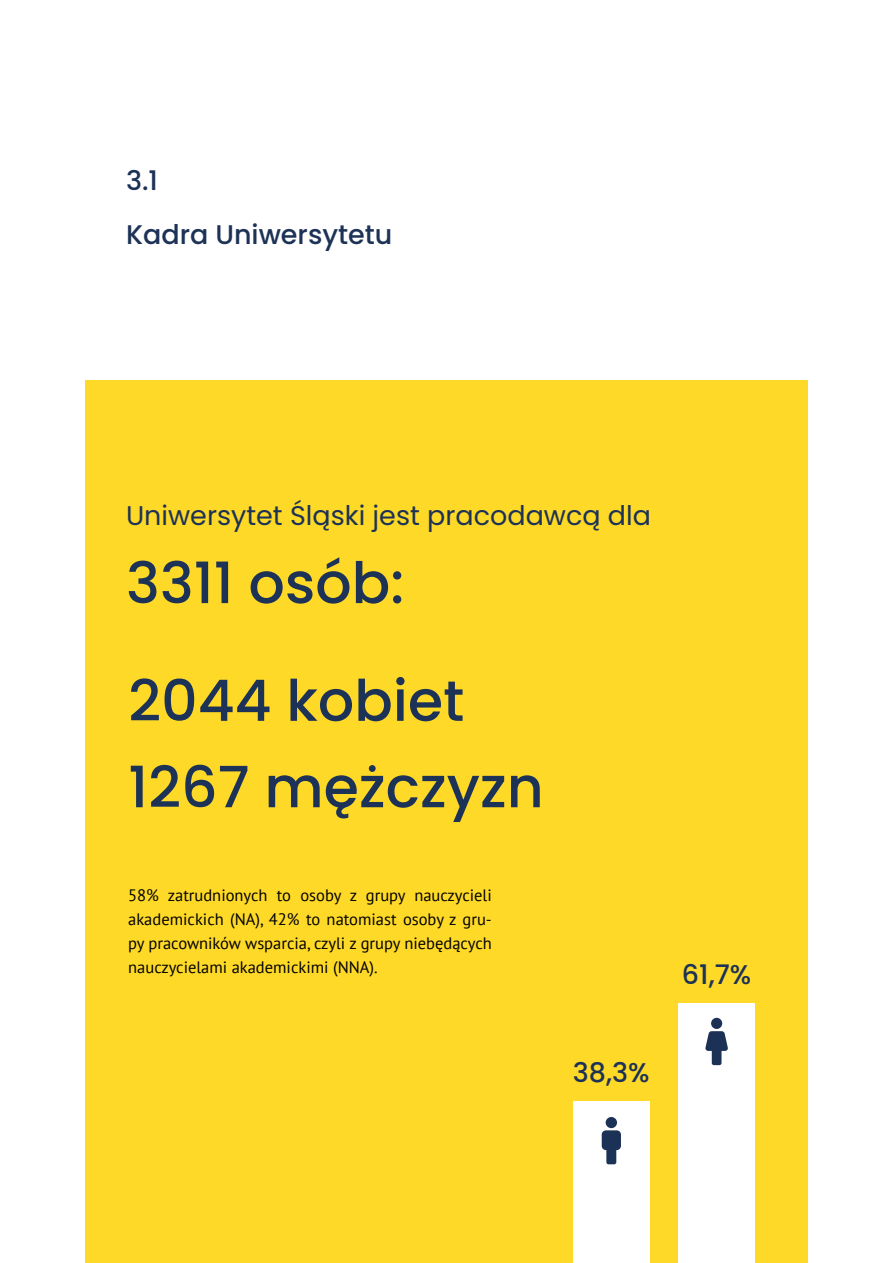
<style>
.page{position:relative;width:893px;height:1263px;background:#fff}
.page>*{position:absolute;margin:0;border:0;box-sizing:border-box;transform-origin:0 0}
.t1{font:500 57px/117.8px "Poppins";color:#1c3256}
.t2{font:27px "Poppins";color:#1c3256}
.t3{font:500 27px/53.8px "Poppins";color:#1c3256}
.t4{font:16.5px/24px "PT Sans";color:#000;text-align:justify}
</style>
<div class="page">
<div style="left:85px;top:381px;width:723px;height:882px;background:#fed927"></div>
<div style="left:573px;top:1101px;width:77px;height:162px;background:#fff"></div>
<svg style="left:602px;top:1130px;width:19px;height:34px"></svg>
<div style="left:606px;top:1117px;width:11px;height:11px;background:#1b3256;border-radius:50%"></div>
<div style="left:678px;top:1003px;width:77px;height:260px;background:#fff"></div>
<svg style="left:705px;top:1031px;width:23px;height:34px"></svg>
<div style="left:711px;top:1018px;width:11px;height:11px;background:#1b3256;border-radius:50%"></div>
<h2 class="t3" style="left:126px;top:154px;width:268px">3.1<br>Kadra Uniwersytetu</h2>
<h2 class="t2" style="left:126px;top:500px;width:527px">Uniwersytet Śląski jest pracodawcą dla</h2>
<h1 class="t1" style="left:126px;top:524px;width:340px">3311 osób:<br>2044 kobiet</h1>
<h1 class="t1" style="left:128px;top:729px;width:417px">1267 mężczyzn</h1>
<p class="t4" style="left:128px;top:883px;width:365px">58% zatrudnionych to osoby z grupy nauczycieli akademickich (NA), 42% to natomiast osoby z gru&shy;py pracowników wsparcia, czyli z grupy niebędących nauczycielami akademickimi (NNA).</p>
<h2 class="t3" style="left:573px;top:1045px;width:78px">38,3%</h2>
<h2 class="t3" style="left:682px;top:947px;width:71px">61,7%</h2>
</div>
